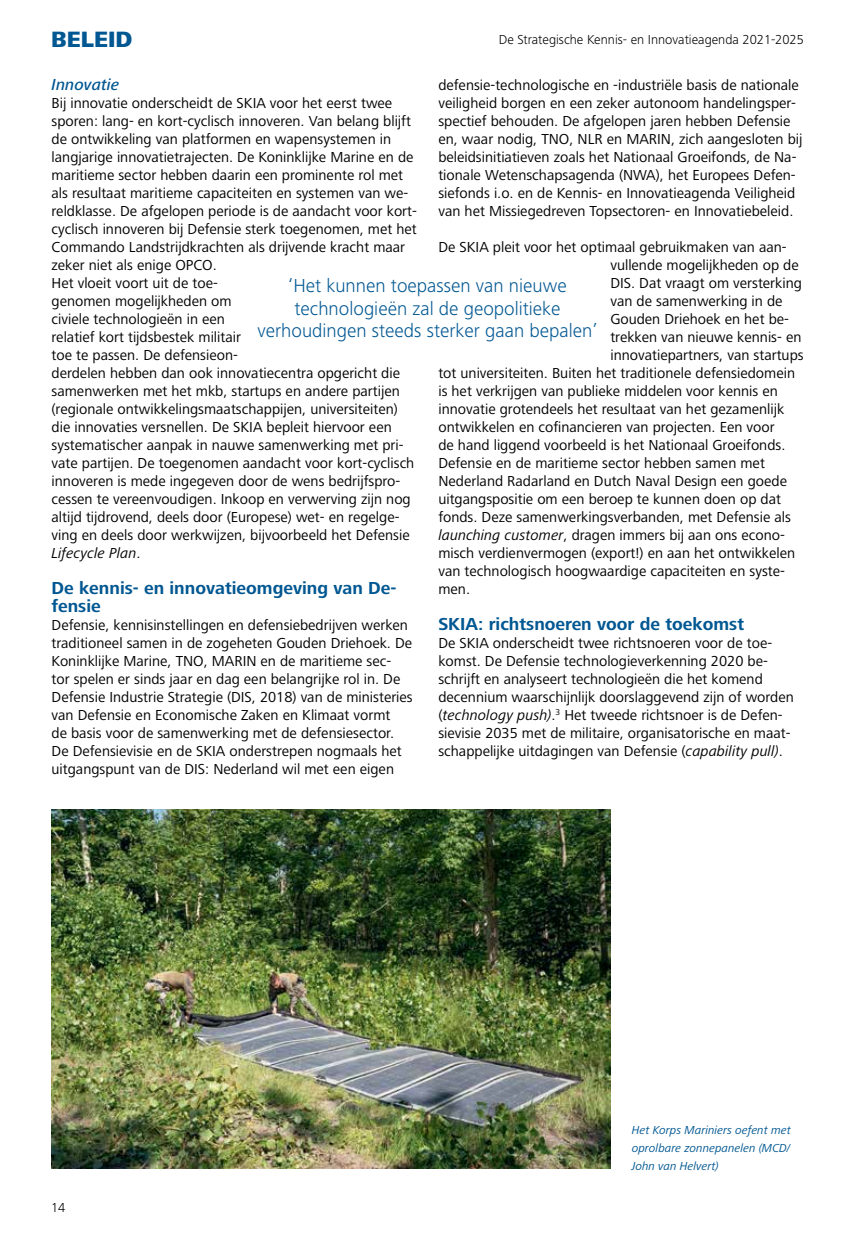
<style>
.page{position:relative;width:855px;height:1246px;background:#fff}
.page>*{position:absolute;margin:0;border:0;box-sizing:border-box;transform-origin:0 0}
.t1{font:800 22.95px "Frutiger Next LT";color:#005792}
.t2{font:300 19.5px/22.5px "Frutiger Next LT";color:#005792;text-align:center}
.t3{font:700 18px/18px "Frutiger Next LT";color:#005792}
.t4{font:italic 500 16.5px "Frutiger Next LT";color:#005792}
.t5{font:15px/18px "Frutiger Next LT";color:#000}
.t6{font:300 13.5px "Frutiger Next LT";color:#000}
.t7{font:italic 12px/18px "Frutiger Next LT";color:#005792;text-align:justify}
.s1{font-style:italic}
</style>
<div class="page">
<img style="left:51px;top:809px;width:559px;height:359px">
<h1 class="t1" style="left:51px;top:26px;width:83px">BELEID</h1>
<p class="t6" style="left:499px;top:32px;width:307px">De Strategische Kennis- en Innovatieagenda 2021-2025</p>
<p class="t4" style="left:52px;top:75px;width:69px">Innovatie</p>
<p class="t5" style="left:52px;top:94px;width:367px">Bij innovatie onderscheidt de SKIA voor het eerst twee sporen: lang- en kort-cyclisch innoveren. Van belang blijft de ontwikkeling van platformen en wapensystemen in langjarige innovatietrajecten. De Koninklijke Marine en de maritieme sector hebben daarin een prominente rol met als resultaat maritieme capaciteiten en systemen van we&shy;reldklasse. De afgelopen periode is de aandacht voor kort&shy;cyclisch innoveren bij Defensie sterk toegenomen, met het Commando Landstrijdkrachten als drijvende kracht maar zeker niet als enige OPCO.<br>Het vloeit voort uit de toe-<br>genomen mogelijkheden om<br>civiele technologieën in een<br>relatief kort tijdsbestek militair<br>toe te passen. De defensieon-<br>derdelen hebben dan ook innovatiecentra opgericht die samenwerken met het mkb, startups en andere partijen (regionale ontwikkelingsmaatschappijen, universiteiten) die innovaties versnellen. De SKIA bepleit hiervoor een systematischer aanpak in nauwe samenwerking met pri&shy;vate partijen. De toegenomen aandacht voor kort-cyclisch innoveren is mede ingegeven door de wens bedrijfspro&shy;cessen te vereenvoudigen. Inkoop en verwerving zijn nog altijd tijdrovend, deels door (Europese) wet- en regelge&shy;ving en deels door werkwijzen, bijvoorbeeld het Defensie <span class="s1">Lifecycle Plan</span>.</p>
<p class="t3" style="left:52px;top:579px;width:346px">De kennis- en innovatieomgeving van De&shy;fensie</p>
<p class="t5" style="left:52px;top:616px;width:363px">Defensie, kennisinstellingen en defensiebedrijven werken traditioneel samen in de zogeheten Gouden Driehoek. De Koninklijke Marine, TNO, MARIN en de maritieme sec&shy;tor spelen er sinds jaar en dag een belangrijke rol in. De Defensie Industrie Strategie (DIS, 2018) van de ministeries van Defensie en Economische Zaken en Klimaat vormt<br>de basis voor de samenwerking met de defensiesector.<br>De Defensievisie en de SKIA onderstrepen nogmaals het uitgangspunt van de DIS: Nederland wil met een eigen</p>
<p class="t5" style="left:438px;top:76px;width:366px">defensie-technologische en -industriële basis de nationale veiligheid borgen en een zeker autonoom handelingsper&shy;spectief behouden. De afgelopen jaren hebben Defensie en, waar nodig, TNO, NLR en MARIN, zich aangesloten bij beleidsinitiatieven zoals het Nationaal Groeifonds, de Na&shy;tionale Wetenschapsagenda (NWA), het Europees Defen&shy;siefonds i.o. en de Kennis- en Innovatieagenda Veiligheid van het Missiegedreven Topsectoren- en Innovatiebeleid.</p>
<p class="t5" style="left:438px;top:238px;width:350px">De SKIA pleit voor het optimaal gebruikmaken van aan-</p>
<p class="t5" style="left:610px;top:256px;width:190px">vullende mogelijkheden op de</p>
<p class="t5" style="left:610px;top:274px;width:193px">DIS. Dat vraagt om versterking</p>
<p class="t5" style="left:610px;top:292px;width:174px">van de samenwerking in de</p>
<p class="t5" style="left:610px;top:310px;width:180px">Gouden Driehoek en het be-</p>
<p class="t5" style="left:610px;top:328px;width:192px">trekken van nieuwe kennis- en</p>
<p class="t5" style="left:610px;top:346px;width:195px">innovatiepartners, van startups</p>
<p class="t5" style="left:438px;top:364px;width:358px">tot universiteiten. Buiten het traditionele defensiedomein</p>
<p class="t5" style="left:438px;top:382px;width:341px">is het verkrijgen van publieke middelen voor kennis en</p>
<p class="t5" style="left:438px;top:400px;width:347px">innovatie grotendeels het resultaat van het gezamenlijk</p>
<p class="t5" style="left:438px;top:418px;width:338px">ontwikkelen en cofinancieren van projecten. Een voor</p>
<p class="t5" style="left:438px;top:436px;width:348px">de hand liggend voorbeeld is het Nationaal Groeifonds.</p>
<p class="t5" style="left:438px;top:454px;width:328px">Defensie en de maritieme sector hebben samen met</p>
<p class="t5" style="left:438px;top:472px;width:350px">Nederland Radarland en Dutch Naval Design een goede</p>
<p class="t5" style="left:438px;top:490px;width:344px">uitgangspositie om een beroep te kunnen doen op dat</p>
<p class="t5" style="left:438px;top:508px;width:354px">fonds. Deze samenwerkingsverbanden, met Defensie als</p>
<p class="t5" style="left:438px;top:526px;width:348px"><span class="s1">launching customer</span>, dragen immers bij aan ons econo-</p>
<p class="t5" style="left:438px;top:544px;width:358px">misch verdienvermogen (export!) en aan het ontwikkelen</p>
<p class="t5" style="left:438px;top:562px;width:348px">van technologisch hoogwaardige capaciteiten en syste-</p>
<p class="t5" style="left:438px;top:580px;width:33px">men.</p>
<p class="t3" style="left:438px;top:615px;width:307px">SKIA: richtsnoeren voor de toekomst</p>
<p class="t5" style="left:438px;top:634px;width:357px">De SKIA onderscheidt twee richtsnoeren voor de toe&shy;komst. De Defensie technologieverkenning 2020 be&shy;schrijft en analyseert technologieën die het komend decennium waarschijnlijk doorslaggevend zijn of worden (<span class="s1">technology push)</span>.<sup>3</sup> Het tweede richtsnoer is de Defen&shy;sievisie 2035 met de militaire, organisatorische en maat&shy;schappelijke uitdagingen van Defensie (<span class="s1">capability pull)</span>.</p>
<h2 class="t2" style="left:257px;top:275px;width:341px">‘Het kunnen toepassen van nieuwe technologieën zal de geopolitieke verhoudingen steeds sterker gaan bepalen’</h2>
<p class="t6" style="left:51px;top:1200px;width:16px">14</p>
<p class="t7" style="left:631px;top:1121px;width:161px">Het Korps Mariniers oefent met oprolbare zonnepanelen (MCD/ John van Helvert)</p>
</div>
